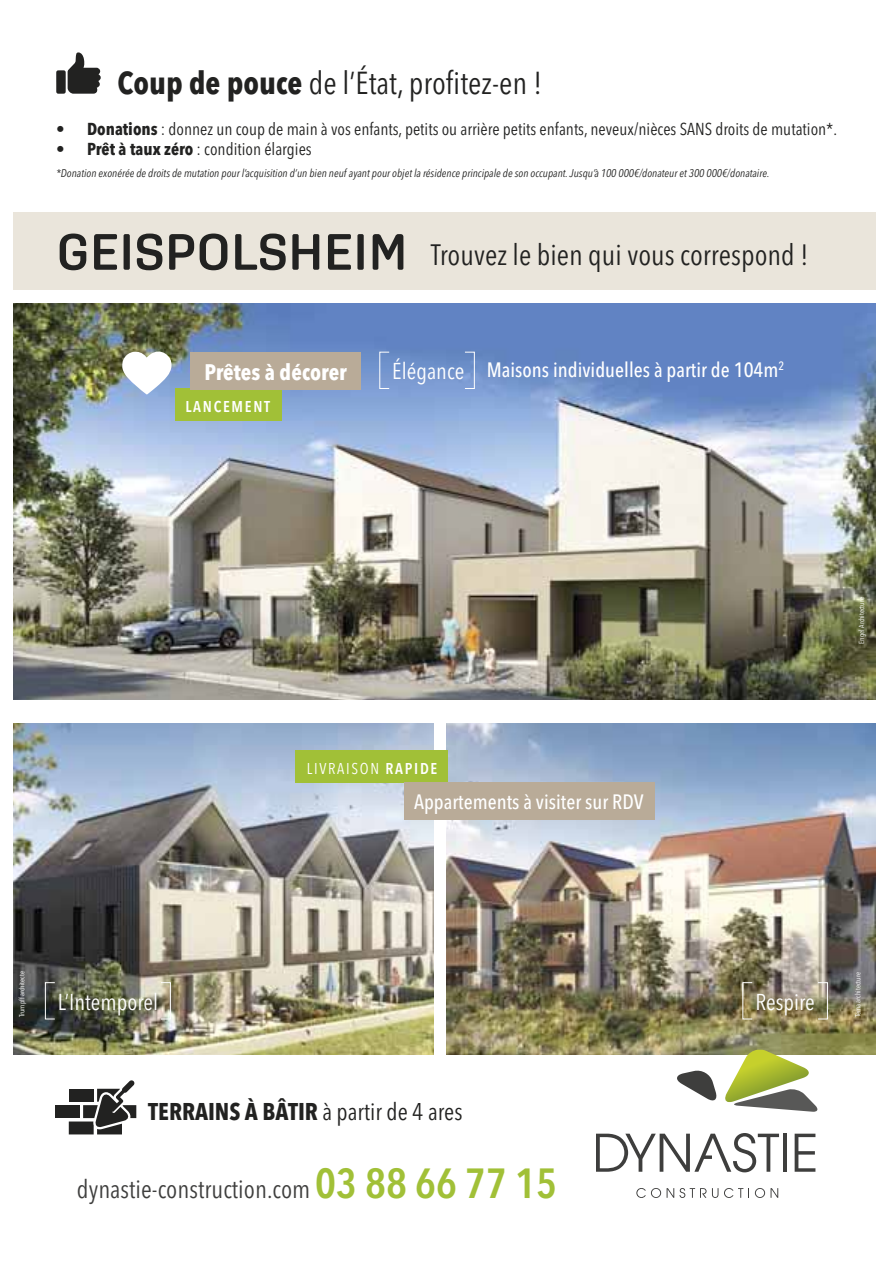
<style>
.page{position:relative;width:893px;height:1263px;background:#fff}
.page>*{position:absolute;margin:0;border:0;box-sizing:border-box;transform-origin:0 0}
.t1{font:600 51px "Aglet Sans";color:#222221}
.t2{font:31.5px "Avenir Next Condensed";color:#222221}
.t3{font:29.25px "Avenir Next Condensed";color:#222221}
.t4{font:25.5px "Avenir Next Condensed";color:#3e3e3d}
.t5{font:700 24px "Avenir Next Condensed";color:#222221}
.t6{font:22.8px "Avenir Next Condensed";color:#fff}
.t7{font:700 22.35px "Avenir Next Condensed";color:#fff}
.t8{font:500 20.55px "Avenir Next Condensed";color:#fff}
.t9{font:17.1px "Avenir Next Condensed";color:#222221}
.t10{font:15.6px "Avenir Next Condensed";letter-spacing:.11em;color:#fff}
.t11{font:600 15.6px "Avenir Next Condensed";letter-spacing:.11em;color:#fff}
.t12{font:italic 11.1px "Avenir Next Condensed";color:#222221}
.t13{font:7.35px "Avenir Next Condensed";color:#fff}
.s1{font-weight:700}
.s2{font-weight:400;font-size:22.8px}
.s3{font-weight:600}
.s4{font-weight:400}
.s5{font-weight:600;font-size:41.85px;color:#a1c037}
</style>
<div class="page">
<img style="left:13px;top:303px;width:863px;height:397px">
<div style="left:13px;top:212px;width:863px;height:78px;background:#eae5db"></div>
<div style="left:175px;top:389px;width:106px;height:32px;background:#a1c037"></div>
<div style="left:379px;top:352px;width:11px;height:37px;border:1px solid #fff"></div>
<div style="left:465px;top:352px;width:10px;height:37px;border:1px solid #fff"></div>
<div style="left:190px;top:352px;width:170px;height:37px;background:#b9ab98"></div>
<img style="left:13px;top:723px;width:420px;height:331px">
<img style="left:447px;top:723px;width:429px;height:331px">
<svg style="left:121px;top:351px;width:51px;height:44px"></svg>
<div style="left:295px;top:750px;width:152px;height:33px;background:#a1c037"></div>
<div style="left:45px;top:982px;width:10px;height:37px;border:1px solid #fff"></div>
<div style="left:161px;top:982px;width:10px;height:37px;border:1px solid #fff"></div>
<div style="left:742px;top:982px;width:11px;height:37px;border:1px solid #fff"></div>
<div style="left:818px;top:982px;width:10px;height:37px;border:1px solid #fff"></div>
<hr style="left:783px;top:1134px;width:4px;height:38px;background:#3e3e3d">
<svg style="left:795px;top:1134px;width:20px;height:38px"></svg>
<svg style="left:596px;top:1133px;width:183px;height:39px"></svg>
<svg style="left:677px;top:1070px;width:40px;height:31px"></svg>
<svg style="left:636px;top:1188px;width:25px;height:10px"></svg>
<svg style="left:667px;top:1188px;width:51px;height:10px"></svg>
<svg style="left:724px;top:1188px;width:25px;height:10px"></svg>
<svg style="left:755px;top:1188px;width:10px;height:10px"></svg>
<svg style="left:771px;top:1188px;width:7px;height:10px"></svg>
<svg style="left:724px;top:1050px;width:95px;height:62px"></svg>
<svg style="left:56px;top:52px;width:45px;height:42px"></svg>
<div style="left:55px;top:1105px;width:25px;height:13px;background:#222221"></div>
<svg style="left:69px;top:1080px;width:67px;height:54px"></svg>
<div style="left:404px;top:783px;width:251px;height:37px;background:#b9ab98"></div>
<p class="t2" style="left:118px;top:70px;width:426px"><span class="s1">Coup de pouce</span> de l’État, pro昀tez-en !</p>
<p class="t9" style="left:56px;top:122px;width:782px"><span class="s1">• Donations</span> : donnez un coup de main à vos enfants, petits ou arrière petits enfants, neveux/nièces SANS droits de mutation*.</p>
<p class="t9" style="left:56px;top:142px;width:257px"><span class="s1">• Prêt à taux zéro</span> : condition élargies</p>
<p class="t12" style="left:56px;top:168px;width:715px">*Donation exonérée de droits de mutation pour l’acquisition d’un bien neuf ayant pour objet la résidence principale de son occupant. Jusqu’à 100 000€/donateur et 300 000€/donataire.</p>
<p class="t1" style="left:56px;top:234px;width:353px">GEISPOLSHEIM</p>
<p class="t3" style="left:431px;top:243px;width:379px">Trouvez le bien qui vous correspond !</p>
<p class="t7" style="left:204px;top:359px;width:144px">Prêtes à décorer</p>
<p class="t11" style="left:185px;top:401px;width:86px">LANCEMENT</p>
<p class="t8" style="left:392px;top:358px;width:394px"><span class="s2">Élégance</span> Maisons individuelles à partir de 104m<sup>2</sup></p>
<p class="t10" style="left:307px;top:762px;width:132px">LIVRAISON <span class="s3">RAPIDE</span></p>
<p class="t8" style="left:414px;top:789px;width:231px">Appartements à visiter sur RDV</p>
<p class="t13" style="left:859px;top:644px;width:48px;rotate:-90deg">Engel Architecture</p>
<p class="t13" style="left:19px;top:1017px;width:48px;rotate:-90deg">Trumpff architecte</p>
<p class="t13" style="left:855px;top:1017px;width:47px;rotate:-90deg">Tema architecture</p>
<p class="t6" style="left:58px;top:992px;width:102px">L’Intemporel</p>
<p class="t6" style="left:755px;top:992px;width:61px">Respire</p>
<p class="t5" style="left:148px;top:1098px;width:316px">TERRAINS À BÂTIR <span class="s4">à partir de 4 ares</span></p>
<p class="t4" style="left:77px;top:1179px;width:482px">dynastie-construction.com <span class="s5">03 88 66 77 15</span></p>
</div>
